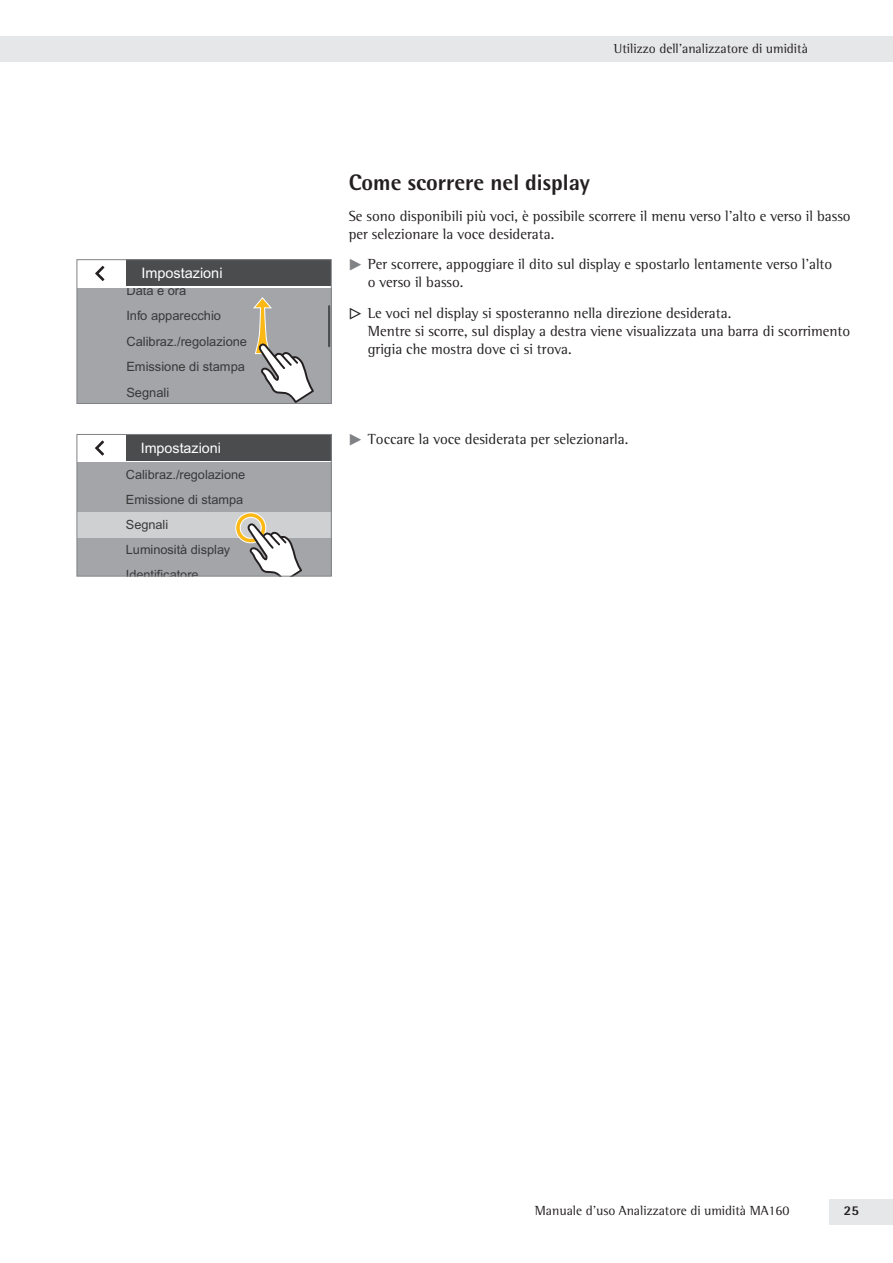
<style>
.page{position:relative;width:893px;height:1263px;background:#fff}
.page>*{position:absolute;margin:0;border:0;box-sizing:border-box;transform-origin:0 0}
.t1{font:800 22.5px "Sartorius Rotis Sans 2013";color:#231f20}
.t2{font:15px/18px "Sartorius Rotis Mail 2013";color:#231f20}
.t3{font:14.4px "Arial";color:#fff}
.t4{font:14.25px "Arial";color:#fff}
.t5{font:13.5px "Sartorius Rotis Mail 2013";color:#231f20}
.t6{font:800 13.5px "Sartorius Rotis Sans 2013";color:#231f20}
.t7{font:12.9px/25.2px "Arial";color:#383839}
.t8{font:12.75px/25px "Arial";color:#383839}
.s1{font-family:"Pik 6";color:#808285}
.s2{font-family:"Pik 6"}
</style>
<div class="page">
<div style="left:0;top:36px;width:893px;height:26px;background:#e6e7e9"></div>
<div style="left:829px;top:1199px;width:64px;height:26px;background:#e6e7e9"></div>
<div style="left:77px;top:288px;width:254px;height:115px;background:#a4a5a9"></div>
<div style="left:126px;top:260px;width:205px;height:26px;background:#4b4c4d"></div>
<svg style="left:95px;top:266px;width:9px;height:15px"></svg>
<svg style="left:253px;top:297px;width:61px;height:105px"></svg>
<hr style="left:328px;top:306px;width:2px;height:40px;background:#4b4c4d">
<div style="left:77px;top:259px;width:255px;height:145px;border:1px solid #808285"></div>
<div style="left:77px;top:463px;width:254px;height:113px;background:#a4a5a9"></div>
<div style="left:126px;top:434px;width:205px;height:27px;background:#4b4c4d"></div>
<svg style="left:95px;top:440px;width:9px;height:16px"></svg>
<div style="left:77px;top:513px;width:254px;height:25px;background:#cfd0d2"></div>
<svg style="left:235px;top:512px;width:67px;height:62px"></svg>
<div style="left:77px;top:434px;width:255px;height:142px;border:1px solid #808285"></div>
<p class="t3" style="left:141px;top:265px;width:83px">Impostazioni</p>
<p class="t7" style="left:126px;top:278px;width:122px">Data e ora<br>Info apparecchio<br>Calibraz./regolazione<br>Emissione di stampa</p>
<p class="t7" style="left:126px;top:380px;width:44px">Segnali</p>
<p class="t4" style="left:141px;top:440px;width:82px">Impostazioni</p>
<p class="t8" style="left:126px;top:462px;width:121px">Calibraz./regolazione<br>Emissione di stampa</p>
<p class="t8" style="left:126px;top:538px;width:106px">Luminosità display<br>Identificatore</p>
<p class="t8" style="left:126px;top:512px;width:44px">Segnali</p>
<p class="t5" style="left:614px;top:41px;width:195px">Utilizzo dell’analizzatore di umidità</p>
<h1 class="t1" style="left:349px;top:168px;width:243px">Come scorrere nel display</h1>
<p class="t2" style="left:349px;top:207px;width:504px">Se sono disponibili più voci, è possibile scorrere il menu verso l’alto e verso il basso per selezionare la voce desiderata.</p>
<p class="t2" style="left:368px;top:255px;width:466px;text-indent:-19px"><span class="s1">t</span> Per scorrere, appoggiare il dito sul display e spostarlo lentamente verso l’alto o verso il basso.</p>
<p class="t2" style="left:368px;top:304px;width:484px;text-indent:-19px"><span class="s2">y</span> Le voci nel display si sposteranno nella direzione desiderata.<br>Mentre si scorre, sul display a destra viene visualizzata una barra di scorrimento grigia che mostra dove ci si trova.</p>
<p class="t2" style="left:349px;top:430px;width:279px"><span class="s1">t</span> Toccare la voce desiderata per selezionarla.</p>
<p class="t5" style="left:535px;top:1202px;width:256px">Manuale d'uso Analizzatore di umidità MA160</p>
<p class="t6" style="left:844px;top:1202px;width:17px">25</p>
</div>
